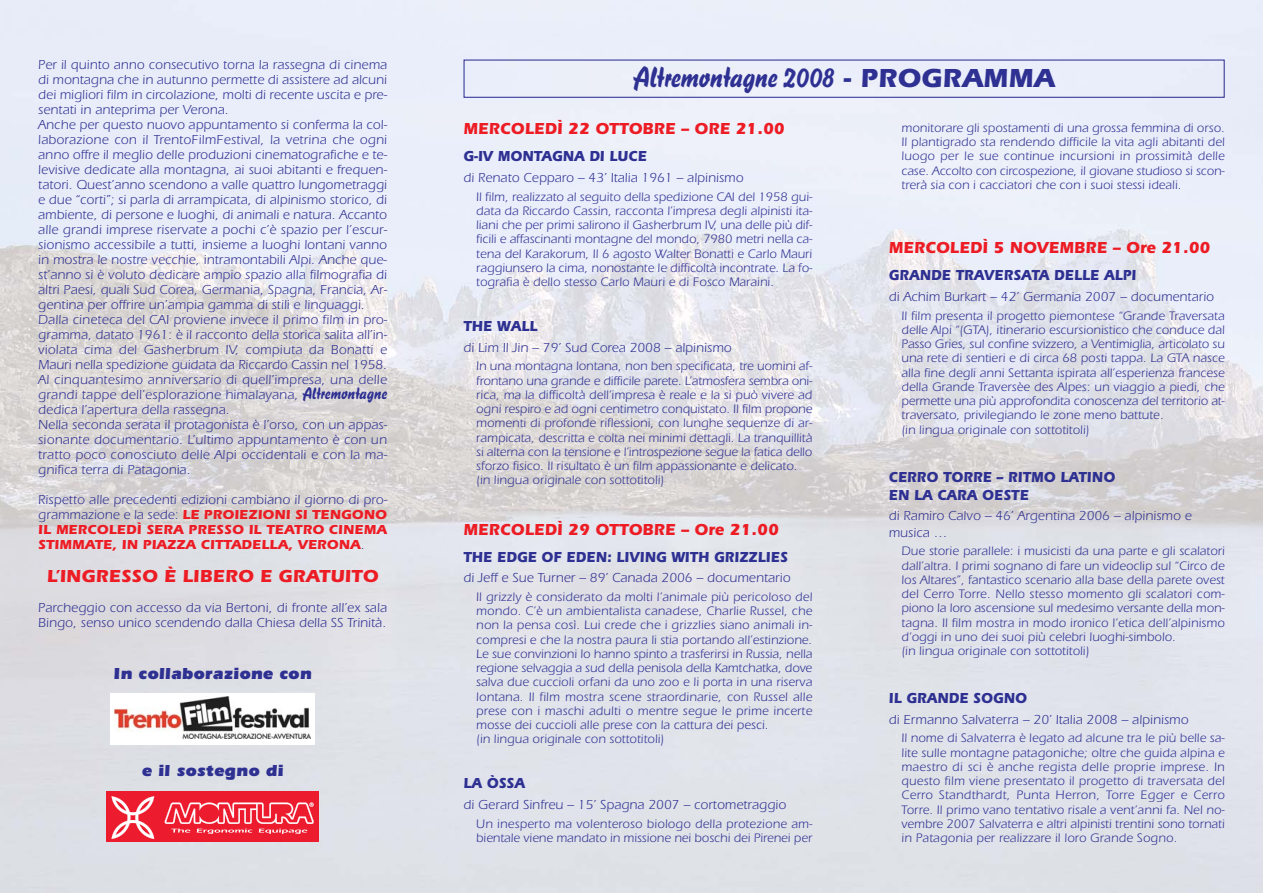
<style>
.page{position:relative;width:1263px;height:893px;background:#fff}
.page>*{position:absolute;margin:0;border:0;box-sizing:border-box;transform-origin:0 0}
.t1{font:30px "Blizzard D";letter-spacing:.01em;color:#2e3092}
.t2{font:700 18px "Itc Eras";letter-spacing:.015em;color:#ed1c24}
.t3{font:700 16.5px "Itc Eras";letter-spacing:.015em;color:#ed1c24;scale:.95 1}
.t4{font:900 16.5px "Itc Eras";letter-spacing:.015em;color:#2e3092}
.t5{font:700 15px/18px "Itc Eras";letter-spacing:.015em;color:#2e3092;scale:.9 1}
.t6{font:13.5px/15px "Itc Eras";letter-spacing:.01em;color:#2e3092}
.t7{font:700 13.5px/15px "Itc Eras";letter-spacing:.015em;color:#ed1c24;text-align:justify}
.t8{font:12.75px/14.2px "Itc Eras";letter-spacing:.01em;color:#2e3092}
.s1{font-family:"Blizzard D";font-size:17.25px}
.s2{font-weight:400;color:#2e3092}
.s3{font-family:"Itc Eras";font-weight:700;font-size:27px}
</style>
<div class="page">
<img style="left:0;top:0;width:1263px;height:893px">
<div style="left:463px;top:60px;width:762px;height:38px;border:1px solid #2e3092"></div>
<div style="left:111px;top:693px;width:204px;height:51px;background:#fff"></div>
<img style="left:115px;top:697px;width:196px;height:41px">
<div style="left:106px;top:791px;width:213px;height:51px;background:#ed1b2e"></div>
<svg style="left:111px;top:796px;width:43px;height:43px"></svg>
<svg style="left:165px;top:802px;width:149px;height:32px"></svg>
<p class="t6" style="left:38px;top:58px;width:351px">Per il quinto anno consecutivo torna la rassegna di cinema di montagna che in autunno permette di assistere ad alcuni dei migliori film in circolazione, molti di recente uscita e pre&shy;sentati in anteprima per Verona.<br>Anche per questo nuovo appuntamento si conferma la col&shy;laborazione con il TrentoFilmFestival, la vetrina che ogni anno offre il meglio delle produzioni cinematografiche e te&shy;levisive dedicate alla montagna, ai suoi abitanti e frequen&shy;tatori. Quest’anno scendono a valle quattro lungometraggi e due “corti”; si parla di arrampicata, di alpinismo storico, di ambiente, di persone e luoghi, di animali e natura. Accanto alle grandi imprese riservate a pochi c’è spazio per l’escur&shy;sionismo accessibile a tutti, insieme a luoghi lontani vanno in mostra le nostre vecchie, intramontabili Alpi. Anche que&shy;st’anno si è voluto dedicare ampio spazio alla filmografia di altri Paesi, quali Sud Corea, Germania, Spagna, Francia, Ar&shy;gentina per offrire un’ampia gamma di stili e linguaggi.<br>Dalla cineteca del CAI proviene invece il primo film in pro&shy;gramma, datato 1961: è il racconto della storica salita all’in&shy;violata cima del Gasherbrum IV, compiuta da Bonatti e Mauri nella spedizione guidata da Riccardo Cassin nel 1958.<br>Al cinquantesimo anniversario di quell’impresa, una delle grandi tappe dell’esplorazione himalayana, <span class="s1">Altremontagne </span>dedica l’apertura della rassegna.<br>Nella seconda serata il protagonista è l’orso, con un appas&shy;sionante documentario. L’ultimo appuntamento è con un tratto poco conosciuto delle Alpi occidentali e con la ma&shy;gnifica terra di Patagonia.</p>
<p class="t7" style="left:38px;top:493px;width:350px"><span class="s2">Rispetto alle precedenti edizioni cambiano il giorno di pro&shy;grammazione e la sede:</span> LE PROIEZIONI SI TENGONO IL MERCOLEDÌ SERA PRESSO IL TEATRO CINEMA STIMMATE, IN PIAZZA CITTADELLA, VERONA<span class="s2">.</span></p>
<h2 class="t2" style="left:47px;top:570px;width:333px">L’INGRESSO È LIBERO E GRATUITO</h2>
<p class="t6" style="left:38px;top:601px;width:350px">Parcheggio con accesso da via Bertoni, di fronte all’ex sala<br>Bingo, senso unico scendendo dalla Chiesa della SS Trinità.</p>
<p class="t4" style="left:114px;top:668px;width:200px">In collaborazione con</p>
<p class="t4" style="left:142px;top:765px;width:143px">e il sostegno di</p>
<h1 class="t1" style="left:633px;top:66px;width:423px">Altremontagne 2008 <span class="s3">- PROGRAMMA</span></h1>
<p class="t3" style="left:463px;top:123px;width:339px">MERCOLEDÌ 22 OTTOBRE – ORE 21.00</p>
<p class="t5" style="left:463px;top:149px;width:205px">G-IV MONTAGNA DI LUCE</p>
<p class="t6" style="left:463px;top:172px;width:281px">di Renato Cepparo – 43’ Italia 1961 – alpinismo</p>
<p class="t8" style="left:476px;top:191px;width:338px;text-align:justify">Il film, realizzato al seguito della spedizione CAI del 1958 gui&shy;data da Riccardo Cassin, racconta l’impresa degli alpinisti ita&shy;liani che per primi salirono il Gasherbrum IV, una delle più dif&shy;ficili e affascinanti montagne del mondo, 7980 metri nella ca&shy;tena del Karakorum, Il 6 agosto Walter Bonatti e Carlo Mauri raggiunsero la cima, nonostante le difficoltà incontrate. La fo&shy;tografia è dello stesso Carlo Mauri e di Fosco Maraini.</p>
<p class="t5" style="left:463px;top:319px;width:84px">THE WALL</p>
<p class="t6" style="left:463px;top:341px;width:270px">di Lim Il Jin – 79’ Sud Corea 2008 – alpinismo</p>
<p class="t8" style="left:476px;top:360px;width:338px">In una montagna lontana, non ben specificata, tre uomini af&shy;frontano una grande e difficile parete. L’atmosfera sembra oni&shy;rica, ma la difficoltà dell’impresa è reale e la si può vivere ad ogni respiro e ad ogni centimetro conquistato. Il film propone momenti di profonde riflessioni, con lunghe sequenze di ar&shy;rampicata, descritta e colta nei minimi dettagli. La tranquillità si alterna con la tensione e l’introspezione segue la fatica dello sforzo fisico. Il risultato è un film appassionante e delicato. (in lingua originale con sottotitoli)</p>
<p class="t3" style="left:463px;top:524px;width:333px">MERCOLEDÌ 29 OTTOBRE – Ore 21.00</p>
<p class="t5" style="left:463px;top:549px;width:362px">THE EDGE OF EDEN: LIVING WITH GRIZZLIES</p>
<p class="t6" style="left:463px;top:572px;width:328px">di Jeff e Sue Turner – 89’ Canada 2006 – documentario</p>
<p class="t8" style="left:476px;top:591px;width:338px">Il grizzly è considerato da molti l’animale più pericoloso del mondo. C’è un ambientalista canadese, Charlie Russel, che non la pensa così. Lui crede che i grizzlies siano animali in&shy;compresi e che la nostra paura li stia portando all’estinzione.<br>Le sue convinzioni lo hanno spinto a trasferirsi in Russia, nella regione selvaggia a sud della penisola della Kamtchatka, dove salva due cuccioli orfani da uno zoo e li porta in una riserva lontana. Il film mostra scene straordinarie, con Russel alle prese con i maschi adulti o mentre segue le prime incerte mosse dei cuccioli alle prese con la cattura dei pesci.<br>(in lingua originale con sottotitoli)</p>
<p class="t5" style="left:463px;top:776px;width:70px">LA ÒSSA</p>
<p class="t6" style="left:463px;top:799px;width:324px">di Gerard Sinfreu – 15’ Spagna 2007 – cortometraggio</p>
<p class="t8" style="left:476px;top:818px;width:338px">Un inesperto ma volenteroso biologo della protezione am&shy;bientale viene mandato in missione nei boschi dei Pirenei per</p>
<p class="t8" style="left:901px;top:122px;width:325px;text-align:justify">monitorare gli spostamenti di una grossa femmina di orso.<br>Il plantigrado sta rendendo difficile la vita agli abitanti del luogo per le sue continue incursioni in prossimità delle case. Accolto con circospezione, il giovane studioso si scon&shy;trerà sia con i cacciatori che con i suoi stessi ideali.</p>
<p class="t3" style="left:889px;top:242px;width:340px">MERCOLEDÌ 5 NOVEMBRE – Ore 21.00</p>
<p class="t5" style="left:889px;top:268px;width:277px">GRANDE TRAVERSATA DELLE ALPI</p>
<p class="t6" style="left:889px;top:291px;width:327px">di Achim Burkart – 42’ Germania 2007 – documentario</p>
<p class="t8" style="left:901px;top:310px;width:325px">Il film presenta il progetto piemontese “Grande Traversata delle Alpi “(GTA), itinerario escursionistico che conduce dal Passo Gries, sul confine svizzero, a Ventimiglia, articolato su una rete di sentieri e di circa 68 posti tappa. La GTA nasce alla fine degli anni Settanta ispirata all’esperienza francese della Grande Traversèe des Alpes: un viaggio a piedi, che permette una più approfondita conoscenza del territorio at&shy;traversato, privilegiando le zone meno battute.<br>(in lingua originale con sottotitoli)</p>
<p class="t5" style="left:889px;top:469px;width:253px">CERRO TORRE – RITMO LATINO<br>EN LA CARA OESTE</p>
<p class="t6" style="left:889px;top:509px;width:304px;line-height:16.5px">di Ramiro Calvo – 46’ Argentina 2006 – alpinismo e musica …</p>
<p class="t8" style="left:901px;top:545px;width:325px">Due storie parallele: i musicisti da una parte e gli scalatori dall’altra. I primi sognano di fare un videoclip sul “Circo de los Altares”, fantastico scenario alla base della parete ovest del Cerro Torre. Nello stesso momento gli scalatori com&shy;piono la loro ascensione sul medesimo versante della mon&shy;tagna. Il film mostra in modo ironico l’etica dell’alpinismo d’oggi in uno dei suoi più celebri luoghi-simbolo.<br>(in lingua originale con sottotitoli)</p>
<p class="t5" style="left:889px;top:691px;width:155px">IL GRANDE SOGNO</p>
<p class="t6" style="left:889px;top:713px;width:301px">di Ermanno Salvaterra – 20’ Italia 2008 – alpinismo</p>
<p class="t8" style="left:901px;top:732px;width:325px;text-align:justify">Il nome di Salvaterra è legato ad alcune tra le più belle sa&shy;lite sulle montagne patagoniche; oltre che guida alpina e maestro di sci è anche regista delle proprie imprese. In questo film viene presentato il progetto di traversata del Cerro Standthardt, Punta Herron, Torre Egger e Cerro Torre. Il primo vano tentativo risale a vent’anni fa. Nel no&shy;vembre 2007 Salvaterra e altri alpinisti trentini sono tornati in Patagonia per realizzare il loro Grande Sogno.</p>
</div>
